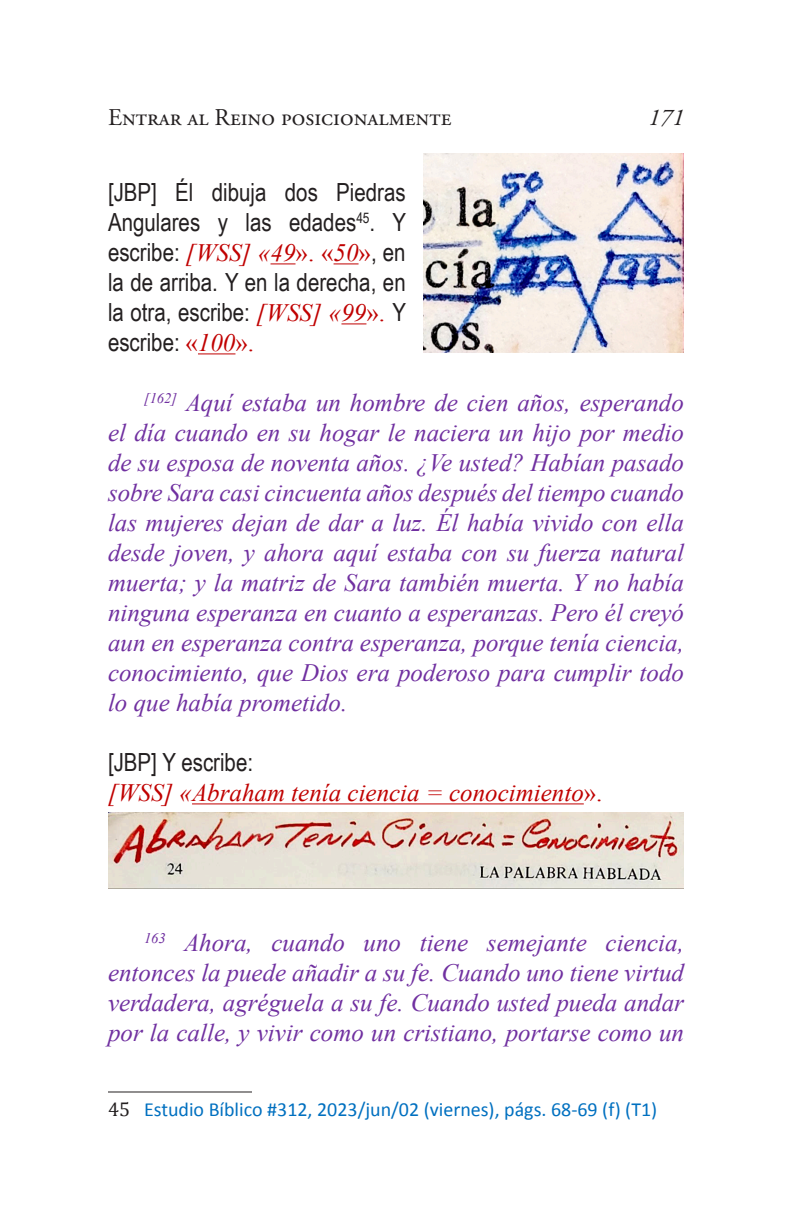
<style>
.page{position:relative;width:792px;height:1224px;background:#fff}
.page>*{position:absolute;margin:0;border:0;box-sizing:border-box;transform-origin:0 0}
.t1{font:italic 25px/30px "Times New Roman";color:#7030a0;text-align:justify}
.t2{font:25px/30px "Arial Narrow";color:#231f20;text-align:justify}
.t3{font:italic 25px "Times New Roman";color:#c00000}
.t4{font:24px "Adobe Garamond Pro";color:#231f20}
.t5{font:italic 24px "Adobe Garamond Pro";color:#231f20}
.Footnote_text{font:20px "Calibri";color:#0070c0}
.s1{font-family:"Times New Roman";font-style:italic;color:#c00000}
.s2{font-family:"Times New Roman";color:#c00000}
.s3{font-style:normal}
.s4{font-family:"Cambria";color:#231f20}
</style>
<div class="page">
<svg style="left:271px;top:264px;width:25px;height:1px"></svg>
<svg style="left:334px;top:264px;width:25px;height:1px"></svg>
<svg style="left:341px;top:324px;width:25px;height:1px"></svg>
<hr style="left:198px;top:354px;width:37px;height:1px;background:#c00000">
<hr style="left:192px;top:804px;width:392px;height:1px;background:#c00000">
<hr style="left:108px;top:1092px;width:144px;height:1px;background:#231f20">
<img style="left:424px;top:153px;width:259px;height:200px">
<img style="left:108px;top:812px;width:575px;height:77px">
<p class="t4" style="left:108px;top:103px;width:345px">Entrar al Reino posicionalmente</p>
<p class="t5" style="left:648px;top:103px;width:37px">171</p>
<p class="t2" style="left:108px;top:176px;width:300px">[JBP] Él dibuja dos Piedras Angulares y las edades<sup>45</sup>. Y escribe: <span class="s1">[WSS] «49</span><span class="s2">». «</span><span class="s1">50</span><span class="s2">»</span>, en la de arriba. Y en la derecha, en la otra, escribe: <span class="s1">[WSS] «99</span><span class="s2">».</span> Y escribe: <span class="s2">«</span><span class="s1">100</span><span class="s2">».</span></p>
<p class="t1" style="left:108px;top:387px;width:578px;text-indent:36px"><sup>[162]</sup> Aquí estaba un hombre de cien años, esperando el día cuando en su hogar le naciera un hijo por medio de su esposa de noventa años. ¿Ve usted? Habían pasado sobre Sara casi cincuenta años después del tiempo cuando las mujeres dejan de dar a luz. Él había vivido con ella desde joven, y ahora aquí estaba con su fuerza natural muerta; y la matriz de Sara también muerta. Y no había ninguna esperanza en cuanto a esperanzas. Pero él creyó aun en esperanza contra esperanza, porque tenía ciencia, conocimiento, que Dios era poderoso para cumplir todo lo que había prometido.</p>
<p class="t2" style="left:108px;top:746px;width:147px">[JBP] Y escribe:</p>
<p class="t3" style="left:108px;top:776px;width:496px">[WSS] «Abraham tenía ciencia = conocimiento<span class="s3">».</span></p>
<p class="t1" style="left:108px;top:927px;width:578px;text-indent:36px"><sup>163</sup> Ahora, cuando uno tiene semejante ciencia, entonces la puede añadir a su fe. Cuando uno tiene virtud verdadera, agréguela a su fe. Cuando usted pueda andar por la calle, y vivir como un cristiano, portarse como un</p>
<p class="Footnote_text" style="left:108px;top:1097px;width:551px"><span class="s4">45</span> Estudio Bíblico #312, 2023/jun/02 (viernes), págs. 68-69 (f) (T1)</p>
</div>
